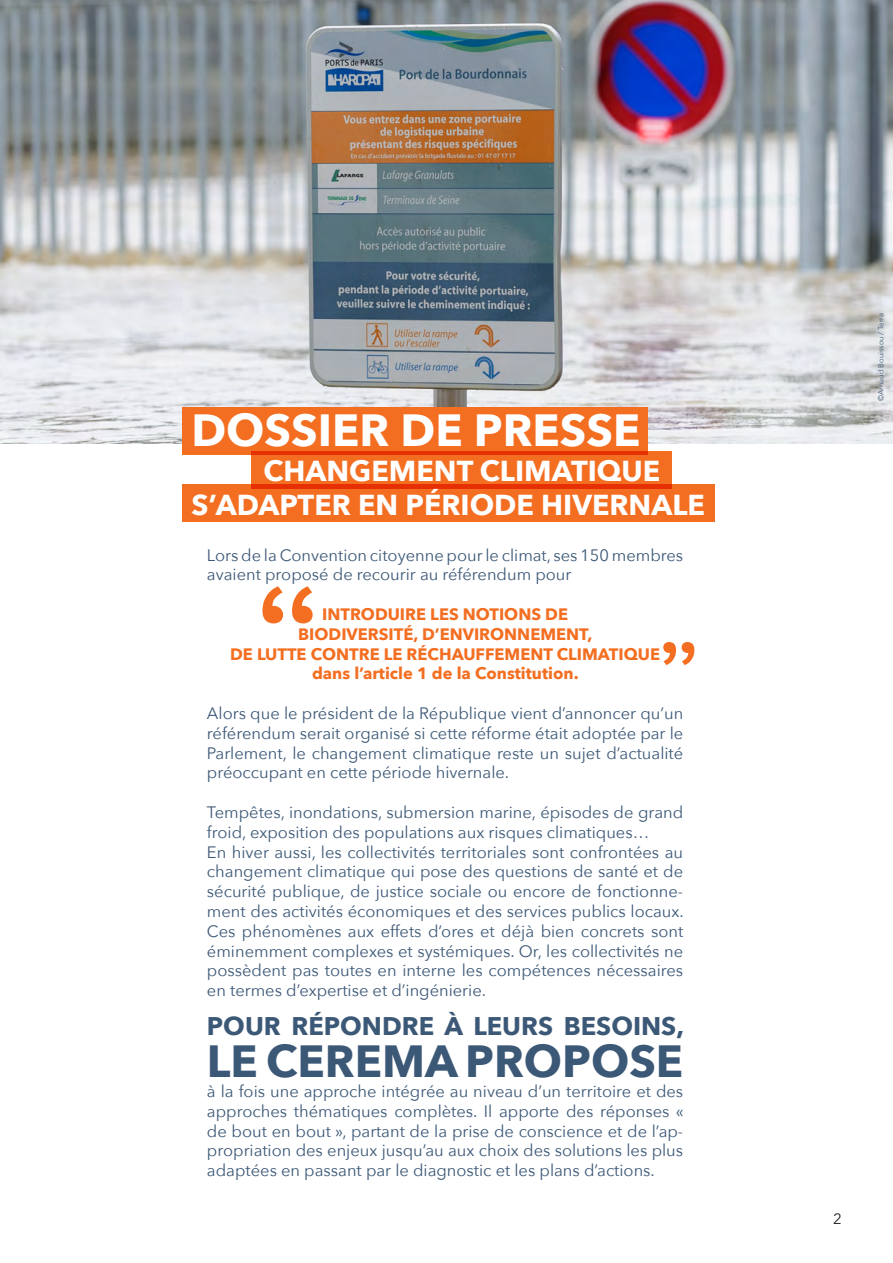
<style>
.page{position:relative;width:893px;height:1263px;background:#fff}
.page>*{position:absolute;margin:0;border:0;box-sizing:border-box;transform-origin:0 0}
.t1{font:147.75px "PT Mono";color:#f36e21}
.t2{font:91.8px "PT Mono";color:#f36e21}
.t3{font:700 45px "Avenir Next";color:#3c5877}
.t4{font:700 45px "Avenir Next";color:#fff}
.t5{font:700 28.8px "Avenir Next";color:#fff}
.t6{font:700 25.5px "Avenir Next";color:#3c5877}
.t7{font:16.5px/19.8px "Avenir Next";color:#3c5877;text-align:justify}
.t8{font:700 16.5px "Avenir Next";color:#f36e21}
.t9{font:15px "Avenir Next";color:#231f20}
.t10{font:7.5px "Avenir Next";color:#3c5877}
</style>
<div class="page">
<img style="left:0;top:0;width:893px;height:444px">
<div style="left:182px;top:407px;width:465px;height:48px;background:#f36e21"></div>
<div style="left:182px;top:484px;width:532px;height:38px;background:#f36e21"></div>
<svg style="left:251px;top:451px;width:420px;height:37px;background:#f0601a"></svg>
<p class="t4" style="left:191px;top:391px;width:450px">DOSSIER DE PRESSE</p>
<p class="t5" style="left:263px;top:445px;width:398px">CHANGEMENT CLIMATIQUE</p>
<p class="t5" style="left:191px;top:480px;width:515px">S’ADAPTER EN PÉRIODE HIVERNALE</p>
<p class="t7" style="left:207px;top:544px;width:478px">Lors de la Convention citoyenne pour le climat, ses 150 membres avaient proposé de recourir au référendum pour</p>
<p class="t8" style="left:322px;top:600px;width:247px">INTRODUIRE LES NOTIONS DE</p>
<p class="t8" style="left:298px;top:620px;width:296px">BIODIVERSITÉ, D’ENVIRONNEMENT,</p>
<p class="t8" style="left:230px;top:639px;width:432px">DE LUTTE CONTRE LE RÉCHAUFFEMENT CLIMATIQUE</p>
<p class="t8" style="left:312px;top:659px;width:268px">dans l’article 1 de la Constitution.</p>
<p class="t7" style="left:207px;top:703px;width:478px">Alors que le président de la République vient d’annoncer qu’un référendum serait organisé si cette réforme était adoptée par le Parlement, le changement climatique reste un sujet d’actualité préoccupant en cette période hivernale.</p>
<p class="t7" style="left:207px;top:802px;width:478px">Tempêtes, inondations, submersion marine, épisodes de grand froid, exposition des populations aux risques climatiques…</p>
<p class="t7" style="left:207px;top:841px;width:478px">En hiver aussi, les collectivités territoriales sont confrontées au changement climatique qui pose des questions de santé et de sécurité publique, de justice sociale ou encore de fonctionne&shy;ment des activités économiques et des services publics locaux.<br>Ces phénomènes aux effets d’ores et déjà bien concrets sont éminemment complexes et systémiques. Or, les collectivités ne possèdent pas toutes en interne les compétences nécessaires en termes d’expertise et d’ingénierie.</p>
<p class="t6" style="left:207px;top:1004px;width:479px">POUR RÉPONDRE À LEURS BESOINS,</p>
<p class="t3" style="left:207px;top:1022px;width:478px">LE CEREMA PROPOSE</p>
<p class="t7" style="left:207px;top:1081px;width:478px">à la fois une approche intégrée au niveau d’un territoire et des approches thématiques complètes. Il apporte des réponses « de bout en bout », partant de la prise de conscience et de l’ap&shy;propriation des enjeux jusqu’au aux choix des solutions les plus adaptées en passant par le diagnostic et les plans d’actions.</p>
<p class="t1" style="left:243px;top:566px;width:90px">“</p>
<p class="t2" style="left:651px;top:626px;width:57px">”</p>
<p class="t10" style="left:874px;top:401px;width:90px;rotate:-90deg">©Arnaud Bouissou / Terra</p>
<p class="t9" style="left:833px;top:1206px;width:10px">2</p>
</div>
